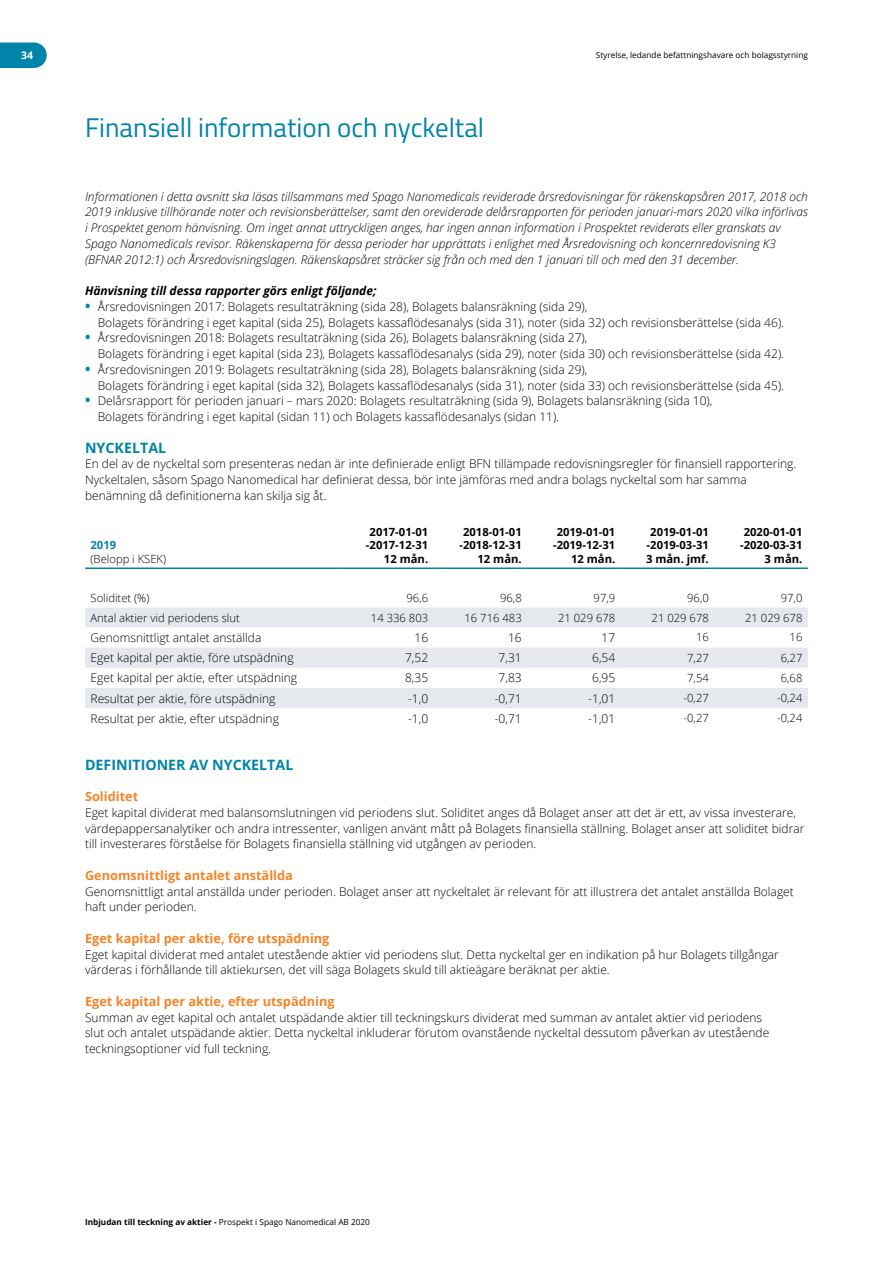
<style>
.page{position:relative;width:893px;height:1263px;background:#fff}
.page>*{position:absolute;margin:0;border:0;box-sizing:border-box;transform-origin:0 0}
.t1{font:27px "Titillium Web";color:#0084a9}
.t2{font:700 14.25px "Open Sans";color:#0084a9}
.t3{font:700 12.75px "Open Sans";color:#f58427}
.t4{font:300 12px/15.8px "Open Sans";color:#000}
.t5{font:italic 300 12px/15.8px "Open Sans";color:#000}
.t6{font:italic 700 12px "Open Sans";color:#000}
.t7{font:300 11.25px "Open Sans";color:#000}
.t8{font:700 11.25px/13.5px "Open Sans";color:#000;text-align:right}
.t9{font:700 11.25px "Open Sans";color:#0084a9}
.t10{font:700 10.5px "Open Sans";color:#fff}
.t11{font:8.25px "Open Sans";color:#000}
.s1{font-weight:700;font-size:14.25px;color:#0084a9}
.s2{font-weight:700}
</style>
<div class="page">
<div style="left:0;top:43px;width:34px;height:25px;background:#0084a9"></div>
<svg style="left:85px;top:608px;width:723px;height:100px;fill:#e5e9ed"></svg>
<hr style="left:85px;top:567px;width:255px;height:2px;background:#0084a9">
<hr style="left:340px;top:567px;width:94px;height:2px;background:#0084a9">
<hr style="left:434px;top:567px;width:93px;height:2px;background:#0084a9">
<hr style="left:527px;top:567px;width:94px;height:2px;background:#0084a9">
<hr style="left:621px;top:567px;width:93px;height:2px;background:#0084a9">
<hr style="left:714px;top:567px;width:94px;height:2px;background:#0084a9">
<p class="t10" style="left:21px;top:48px;width:13px">34</p>
<p class="t11" style="left:596px;top:50px;width:214px">Styrelse, ledande befattningshavare och bolagsstyrning</p>
<h1 class="t1" style="left:85px;top:108px;width:401px">Finansiell information och nyckeltal</h1>
<p class="t5" style="left:85px;top:188px;width:724px">Informationen i detta avsnitt ska läsas tillsammans med Spago Nanomedicals reviderade årsredovisningar för räkenskapsåren 2017, 2018 och 2019 inklusive tillhörande noter och revisionsberättelser, samt den oreviderade delårsrapporten för perioden januari-mars 2020 vilka införlivas i Prospektet genom hänvisning. Om inget annat uttryckligen anges, har ingen annan information i Prospektet reviderats eller granskats av Spago Nanomedicals revisor. Räkenskaperna för dessa perioder har upprättats i enlighet med Årsredovisning och koncernredovisning K3 (BFNAR 2012:1) och Årsredovisningslagen. Räkenskapsåret sträcker sig från och med den 1 januari till och med den 31 december.</p>
<p class="t6" style="left:85px;top:282px;width:293px">Hänvisning till dessa rapporter görs enligt följande;</p>
<p class="t4" style="left:98px;top:298px;width:688px;text-indent:-13px"><span class="s1">•</span> Årsredovisningen 2017: Bolagets resultaträkning (sida 28), Bolagets balansräkning (sida 29),<br>Bolagets förändring i eget kapital (sida 25), Bolagets kassaflödesanalys (sida 31), noter (sida 32) och revisionsberättelse (sida 46).</p>
<p class="t4" style="left:98px;top:330px;width:688px;text-indent:-13px"><span class="s1">•</span> Årsredovisningen 2018: Bolagets resultaträkning (sida 26), Bolagets balansräkning (sida 27),<br>Bolagets förändring i eget kapital (sida 23), Bolagets kassaflödesanalys (sida 29), noter (sida 30) och revisionsberättelse (sida 42).</p>
<p class="t4" style="left:98px;top:361px;width:688px;text-indent:-13px"><span class="s1">•</span> Årsredovisningen 2019: Bolagets resultaträkning (sida 28), Bolagets balansräkning (sida 29),<br>Bolagets förändring i eget kapital (sida 32), Bolagets kassaflödesanalys (sida 31), noter (sida 33) och revisionsberättelse (sida 45).</p>
<p class="t4" style="left:98px;top:393px;width:616px;text-indent:-13px"><span class="s1">•</span> Delårsrapport för perioden januari – mars 2020: Bolagets resultaträkning (sida 9), Bolagets balansräkning (sida 10),<br>Bolagets förändring i eget kapital (sidan 11) och Bolagets kassaflödesanalys (sidan 11).</p>
<p class="t2" style="left:85px;top:437px;width:83px">NYCKELTAL</p>
<p class="t4" style="left:85px;top:456px;width:713px">En del av de nyckeltal som presenteras nedan är inte definierade enligt BFN tillämpade redovisningsregler för finansiell rapportering.<br>Nyckeltalen, såsom Spago Nanomedical har definierat dessa, bör inte jämföras med andra bolags nyckeltal som har samma benämning då definitionerna kan skilja sig åt.</p>
<p class="t9" style="left:91px;top:537px;width:27px">2019</p>
<p class="t7" style="left:91px;top:551px;width:77px">(Belopp i KSEK)</p>
<p class="t8" style="left:366px;top:525px;width:64px">2017-01-01 -2017-12-31<br>12 mån.</p>
<p class="t8" style="left:459px;top:525px;width:64px">2018-01-01 -2018-12-31<br>12 mån.</p>
<p class="t8" style="left:553px;top:525px;width:64px">2019-01-01 -2019-12-31<br>12 mån.</p>
<p class="t8" style="left:646px;top:525px;width:64px;text-align:center">2019-01-01 -2019-03-31<br>3 mån. jmf.</p>
<p class="t8" style="left:740px;top:525px;width:64px">2020-01-01 -2020-03-31<br>3 mån.</p>
<p class="t7" style="left:91px;top:590px;width:60px">Soliditet (%)</p>
<p class="t7" style="left:406px;top:590px;width:23px">96,6</p>
<p class="t7" style="left:500px;top:590px;width:23px">96,8</p>
<p class="t7" style="left:594px;top:590px;width:23px">97,9</p>
<p class="t7" style="left:687px;top:590px;width:23px">96,0</p>
<p class="t7" style="left:781px;top:590px;width:23px">97,0</p>
<p class="t7" style="left:91px;top:610px;width:151px">Antal aktier vid periodens slut</p>
<p class="t7" style="left:371px;top:610px;width:59px">14 336 803</p>
<p class="t7" style="left:465px;top:610px;width:59px">16 716 483</p>
<p class="t7" style="left:558px;top:610px;width:59px">21 029 678</p>
<p class="t7" style="left:652px;top:610px;width:59px">21 029 678</p>
<p class="t7" style="left:745px;top:610px;width:59px">21 029 678</p>
<p class="t4" style="left:91px;top:629px;width:172px">Genomsnittligt antalet anställda</p>
<p class="t4" style="left:414px;top:629px;width:15px">16</p>
<p class="t4" style="left:508px;top:629px;width:15px">16</p>
<p class="t4" style="left:602px;top:629px;width:15px">17</p>
<p class="t7" style="left:696px;top:630px;width:14px">16</p>
<p class="t7" style="left:790px;top:630px;width:14px">16</p>
<p class="t4" style="left:91px;top:650px;width:205px">Eget kapital per aktie, före utspädning</p>
<p class="t4" style="left:405px;top:650px;width:25px">7,52</p>
<p class="t4" style="left:499px;top:650px;width:25px">7,31</p>
<p class="t4" style="left:592px;top:650px;width:25px">6,54</p>
<p class="t7" style="left:687px;top:650px;width:23px">7,27</p>
<p class="t7" style="left:781px;top:650px;width:23px">6,27</p>
<p class="t4" style="left:91px;top:670px;width:208px">Eget kapital per aktie, efter utspädning</p>
<p class="t4" style="left:405px;top:670px;width:25px">8,35</p>
<p class="t4" style="left:499px;top:670px;width:25px">7,83</p>
<p class="t4" style="left:592px;top:670px;width:25px">6,95</p>
<p class="t7" style="left:687px;top:670px;width:23px">7,54</p>
<p class="t7" style="left:781px;top:670px;width:23px">6,68</p>
<p class="t4" style="left:91px;top:690px;width:186px">Resultat per aktie, före utspädning</p>
<p class="t4" style="left:408px;top:690px;width:22px">-1,0</p>
<p class="t4" style="left:495px;top:690px;width:28px">-0,71</p>
<p class="t4" style="left:588px;top:690px;width:28px">-1,01</p>
<p class="t7" style="left:684px;top:690px;width:27px">-0,27</p>
<p class="t7" style="left:777px;top:690px;width:27px">-0,24</p>
<p class="t4" style="left:91px;top:710px;width:190px">Resultat per aktie, efter utspädning</p>
<p class="t4" style="left:408px;top:710px;width:22px">-1,0</p>
<p class="t4" style="left:495px;top:710px;width:28px">-0,71</p>
<p class="t4" style="left:588px;top:710px;width:28px">-1,01</p>
<p class="t7" style="left:684px;top:710px;width:27px">-0,27</p>
<p class="t7" style="left:777px;top:710px;width:27px">-0,24</p>
<p class="t2" style="left:85px;top:754px;width:210px">DEFINITIONER AV NYCKELTAL</p>
<p class="t3" style="left:85px;top:787px;width:55px">Soliditet</p>
<p class="t4" style="left:85px;top:804px;width:721px">Eget kapital dividerat med balansomslutningen vid periodens slut. Soliditet anges då Bolaget anser att det är ett, av vissa investerare, värdepappersanalytiker och andra intressenter, vanligen använt mått på Bolagets finansiella ställning. Bolaget anser att soliditet bidrar till investerares förståelse för Bolagets finansiella ställning vid utgången av perioden.</p>
<p class="t3" style="left:85px;top:866px;width:209px">Genomsnittligt antalet anställda</p>
<p class="t4" style="left:85px;top:883px;width:710px">Genomsnittligt antal anställda under perioden. Bolaget anser att nyckeltalet är relevant för att illustrera det antalet anställda Bolaget haft under perioden.</p>
<p class="t3" style="left:85px;top:929px;width:246px">Eget kapital per aktie, före utspädning</p>
<p class="t4" style="left:85px;top:946px;width:695px">Eget kapital dividerat med antalet utestående aktier vid periodens slut. Detta nyckeltal ger en indikation på hur Bolagets tillgångar värderas i förhållande till aktiekursen, det vill säga Bolagets skuld till aktieägare beräknat per aktie.</p>
<p class="t3" style="left:85px;top:992px;width:251px">Eget kapital per aktie, efter utspädning</p>
<p class="t4" style="left:85px;top:1009px;width:686px">Summan av eget kapital och antalet utspädande aktier till teckningskurs dividerat med summan av antalet aktier vid periodens slut och antalet utspädande aktier. Detta nyckeltal inkluderar förutom ovanstående nyckeltal dessutom påverkan av utestående teckningsoptioner vid full teckning.</p>
<p class="t11" style="left:85px;top:1216px;width:286px"><span class="s2">Inbjudan till teckning av aktier -</span> Prospekt i Spago Nanomedical AB 2020</p>
</div>
